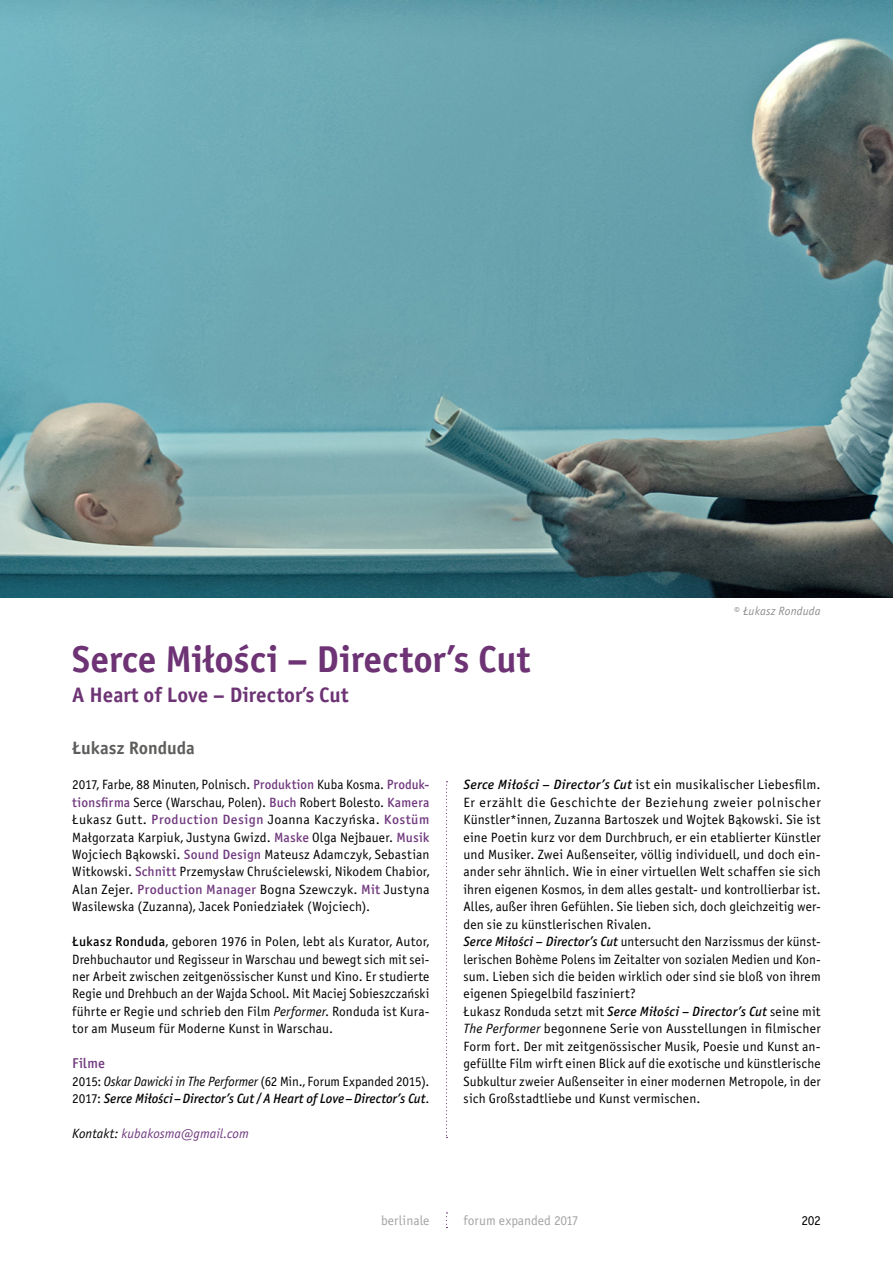
<style>
.page{position:relative;width:893px;height:1263px;background:#fff}
.page>*{position:absolute;margin:0;border:0;box-sizing:border-box;transform-origin:0 0}
.titel{font:37.5px "Officina Sans Bold ITC";letter-spacing:-.005em;color:#6d3374}
.Übersetzung_Titel{font:21px "Officina Sans Bold ITC";color:#6d3374}
.regie{font:18px "Officina Sans Bold ITC";color:#5d5d5c}
.zwischenüberschrift{font:14.25px "Officina Sans Medium ITC";letter-spacing:.01em;color:#70397e}
.synopsis_lang{font:13.5px/17.4px "Officina Sans Book ITC";letter-spacing:.01em;color:#000;text-align:justify}
.Bios{font:13.5px/17.4px "Officina Sans Book ITC";letter-spacing:.01em;color:#000;text-align:justify}
.Credits{font:13.5px/17.4px "Officina Sans Book ITC";letter-spacing:.01em;color:#000;text-align:justify}
.text_box_16{font:italic 13.5px/17.4px "Officina Sans Medium ITC";letter-spacing:-.005em;color:#000}
.Kontakt{font:italic 13.5px "Officina Sans Book ITC";color:#70397e}
.t1{font:13.5px "Officina Sans Book ITC";color:#a4a4a4}
.seitenzahl_re{font:13.5px "Officina Sans Book ITC";color:#000}
.Bildunterschrift{font:italic 12px "Officina Sans Book ITC";letter-spacing:.015em;color:#8f8f8f}
.s1{font-family:"Officina Sans Medium ITC";color:#70397e}
.s2{font-family:"Officina Sans Medium ITC"}
.s3{font-style:italic}
.s4{font-family:"Officina Sans Book ITC";font-style:normal}
.s5{font-family:"Officina Sans Book ITC"}
.s6{color:#000}
.s7{font-family:"Officina Sans Medium ITC";font-style:italic}
</style>
<div class="page">
<svg style="left:446px;top:781px;width:1px;height:357px"></svg>
<img style="left:0;top:0;width:893px;height:597px">
<p class="titel" style="left:72px;top:636px;width:460px">Serce Miłości – Director’s Cut</p>
<p class="Übersetzung_Titel" style="left:72px;top:682px;width:278px">A Heart of Love – Director’s Cut</p>
<p class="regie" style="left:72px;top:737px;width:124px">Łukasz Ronduda</p>
<p class="Bildunterschrift" style="left:734px;top:604px;width:88px">© Łukasz Ronduda</p>
<p class="Credits" style="left:72px;top:776px;width:359px">2017, Farbe, 88 Minuten, Polnisch. <span class="s1">Produktion</span> Kuba Kosma. <span class="s1">Produk&shy;tionsfirma</span> Serce (Warschau, Polen). <span class="s1">Buch</span> Robert Bolesto. <span class="s1">Kamera </span>Łukasz Gutt. <span class="s1">Production Design</span> Joanna Kaczyńska. <span class="s1">Kostüm </span>Małgorzata Karpiuk, Justyna Gwizd. <span class="s1">Maske</span> Olga Nejbauer. <span class="s1">Musik </span>Wojciech Bąkowski. <span class="s1">Sound Design</span> Mateusz Adamczyk, Sebastian Witkowski. <span class="s1">Schnitt</span> Przemysław Chruścielewski, Nikodem Chabior, Alan Zejer. <span class="s1">Production Manager</span> Bogna Szewczyk. <span class="s1">Mit</span> Justyna Wasilewska (Zuzanna), Jacek Poniedziałek (Wojciech).</p>
<p class="Bios" style="left:72px;top:933px;width:359px"><span class="s2">Łukasz Ronduda</span>, geboren 1976 in Polen, lebt als Kurator, Autor, Drehbuchautor und Regisseur in Warschau und bewegt sich mit sei&shy;ner Arbeit zwischen zeitgenössischer Kunst und Kino. Er studierte Regie und Drehbuch an der Wajda School. Mit Maciej Sobieszczański führte er Regie und schrieb den Film <span class="s3">Performer</span>. Ronduda ist Kura&shy;tor am Museum für Moderne Kunst in Warschau.</p>
<p class="zwischenüberschrift" style="left:72px;top:1055px;width:34px">Filme</p>
<p class="text_box_16" style="left:72px;top:1072px;width:359px"><span class="s4">2015:</span> <span class="s5">Oskar Dawicki in The Performer</span> <span class="s4">(62 Min., Forum Expanded 2015).<br>2017:</span> Serce Miłości–Director’s Cut/A Heart of Love–Director’s Cut<span class="s4">.</span></p>
<p class="Kontakt" style="left:72px;top:1126px;width:178px"><span class="s6">Kontakt:</span> kubakosma@gmail.com</p>
<p class="synopsis_lang" style="left:463px;top:776px;width:359px"><span class="s7">Serce Miłości – Director’s Cut</span> ist ein musikalischer Liebesfilm.<br>Er erzählt die Geschichte der Beziehung zweier polnischer Künstler*innen, Zuzanna Bartoszek und Wojtek Bąkowski. Sie ist eine Poetin kurz vor dem Durchbruch, er ein etablierter Künstler und Musiker. Zwei Außenseiter, völlig individuell, und doch ein&shy;ander sehr ähnlich. Wie in einer virtuellen Welt schaffen sie sich ihren eigenen Kosmos, in dem alles gestalt- und kontrollierbar ist.<br>Alles, außer ihren Gefühlen. Sie lieben sich, doch gleichzeitig wer&shy;den sie zu künstlerischen Rivalen.</p>
<p class="synopsis_lang" style="left:463px;top:933px;width:359px"><span class="s7">Serce Miłości – Director’s Cut</span> untersucht den Narzissmus der künst&shy;lerischen Bohème Polens im Zeitalter von sozialen Medien und Kon&shy;sum. Lieben sich die beiden wirklich oder sind sie bloß von ihrem eigenen Spiegelbild fasziniert?</p>
<p class="Bios" style="left:463px;top:1003px;width:359px">Łukasz Ronduda setzt mit <span class="s7">Serce Miłości – Director’s Cut</span> seine mit <span class="s3">The Performer</span> begonnene Serie von Ausstellungen in filmischer Form fort. Der mit zeitgenössischer Musik, Poesie und Kunst an&shy;gefüllte Film wirft einen Blick auf die exotische und künstlerische Subkultur zweier Außenseiter in einer modernen Metropole, in der sich Großstadtliebe und Kunst vermischen.</p>
<p class="t1" style="left:381px;top:1213px;width:50px">berlinale</p>
<p class="t1" style="left:463px;top:1213px;width:116px">forum expanded 2017</p>
<p class="seitenzahl_re" style="left:801px;top:1213px;width:21px">202</p>
</div>
